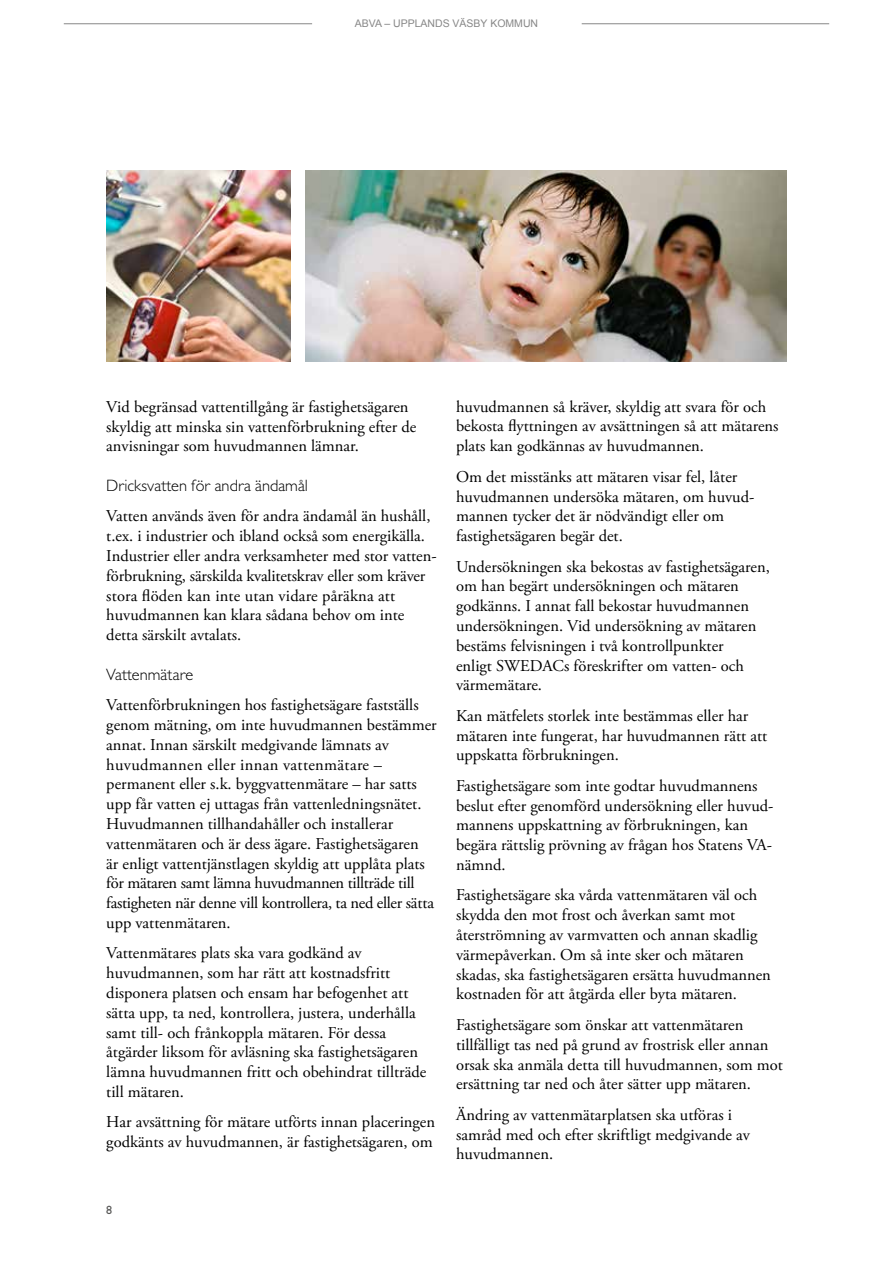
<style>
.page{position:relative;width:893px;height:1263px;background:#fff}
.page>*{position:absolute;margin:0;border:0;box-sizing:border-box;transform-origin:0 0}
.t1{font:16.5px/19.8px "Adobe Garamond Pro";color:#000}
.t2{font:300 16.5px "Gill Sans MT Pro";color:#000}
.t3{font:500 12px "Gill Sans MT Pro";color:#575756}
.t4{font:10.5px "Arial";color:#878787}
</style>
<div class="page">
<hr style="left:64px;top:23px;width:248px;height:1px;background:#878787">
<hr style="left:582px;top:23px;width:247px;height:1px;background:#878787">
<img style="left:305px;top:170px;width:482px;height:191px">
<img style="left:106px;top:170px;width:185px;height:191px">
<p class="t4" style="left:355px;top:16px;width:185px">ABVA – UPPLANDS VÄSBY KOMMUN</p>
<p class="t1" style="left:106px;top:397px;width:312px">Vid begränsad vattentillgång är fastighetsägaren skyldig att minska sin vattenförbrukning efter de anvisningar som huvudmannen lämnar.</p>
<p class="t2" style="left:106px;top:475px;width:203px">Dricksvatten för andra ändamål</p>
<p class="t1" style="left:106px;top:507px;width:332px">Vatten används även för andra ändamål än hushåll, t.ex. i industrier och ibland också som energikälla.<br>Industrier eller andra verksamheter med stor vatten&shy;förbrukning, särskilda kvalitetskrav eller som kräver stora flöden kan inte utan vidare påräkna att huvudmannen kan klara sådana behov om inte detta särskilt avtalats.</p>
<p class="t2" style="left:106px;top:664px;width:89px">Vattenmätare</p>
<p class="t1" style="left:106px;top:696px;width:332px">Vattenförbrukningen hos fastighetsägare fastställs genom mätning, om inte huvudmannen bestämmer annat. Innan särskilt medgivande lämnats av huvudmannen eller innan vattenmätare – permanent eller s.k. byggvattenmätare – har satts upp får vatten ej uttagas från vattenledningsnätet.<br>Huvudmannen tillhandahåller och installerar vattenmätaren och är dess ägare. Fastighetsägaren<br>är enligt vattentjänstlagen skyldig att upplåta plats för mätaren samt lämna huvudmannen tillträde till fastigheten när denne vill kontrollera, ta ned eller sätta upp vattenmätaren.</p>
<p class="t1" style="left:106px;top:944px;width:321px">Vattenmätares plats ska vara godkänd av huvudmannen, som har rätt att kostnadsfritt disponera platsen och ensam har befogenhet att sätta upp, ta ned, kontrollera, justera, underhålla samt till- och frånkoppla mätaren. För dessa åtgärder liksom för avläsning ska fastighetsägaren lämna huvudmannen fritt och obehindrat tillträde till mätaren.</p>
<p class="t1" style="left:106px;top:1113px;width:330px">Har avsättning för mätare utförts innan placeringen godkänts av huvudmannen, är fastighetsägaren, om</p>
<p class="t3" style="left:106px;top:1202px;width:7px">8</p>
<p class="t1" style="left:456px;top:397px;width:324px">huvudmannen så kräver, skyldig att svara för och bekosta flyttningen av avsättningen så att mätarens plats kan godkännas av huvudmannen.</p>
<p class="t1" style="left:456px;top:467px;width:299px">Om det misstänks att mätaren visar fel, låter huvudmannen undersöka mätaren, om huvud&shy;mannen tycker det är nödvändigt eller om fastighetsägaren begär det.</p>
<p class="t1" style="left:456px;top:557px;width:315px">Undersökningen ska bekostas av fastighetsägaren, om han begärt undersökningen och mätaren godkänns. I annat fall bekostar huvudmannen undersökningen. Vid undersökning av mätaren bestäms felvisningen i två kontrollpunkter<br>enligt SWEDACs föreskrifter om vatten- och värmemätare.</p>
<p class="t1" style="left:456px;top:706px;width:313px">Kan mätfelets storlek inte bestämmas eller har mätaren inte fungerat, har huvudmannen rätt att uppskatta förbrukningen.</p>
<p class="t1" style="left:456px;top:776px;width:318px">Fastighetsägare som inte godtar huvudmannens beslut efter genomförd undersökning eller huvud&shy;mannens uppskattning av förbrukningen, kan begära rättslig prövning av frågan hos Statens VA&shy;nämnd.</p>
<p class="t1" style="left:456px;top:886px;width:316px">Fastighetsägare ska vårda vattenmätaren väl och skydda den mot frost och åverkan samt mot återströmning av varmvatten och annan skadlig värmepåverkan. Om så inte sker och mätaren skadas, ska fastighetsägaren ersätta huvudmannen kostnaden för att åtgärda eller byta mätaren.</p>
<p class="t1" style="left:456px;top:1015px;width:328px">Fastighetsägare som önskar att vattenmätaren tillfälligt tas ned på grund av frostrisk eller annan orsak ska anmäla detta till huvudmannen, som mot ersättning tar ned och åter sätter upp mätaren.</p>
<p class="t1" style="left:456px;top:1105px;width:295px">Ändring av vattenmätarplatsen ska utföras i samråd med och efter skriftligt medgivande av huvudmannen.</p>
</div>
